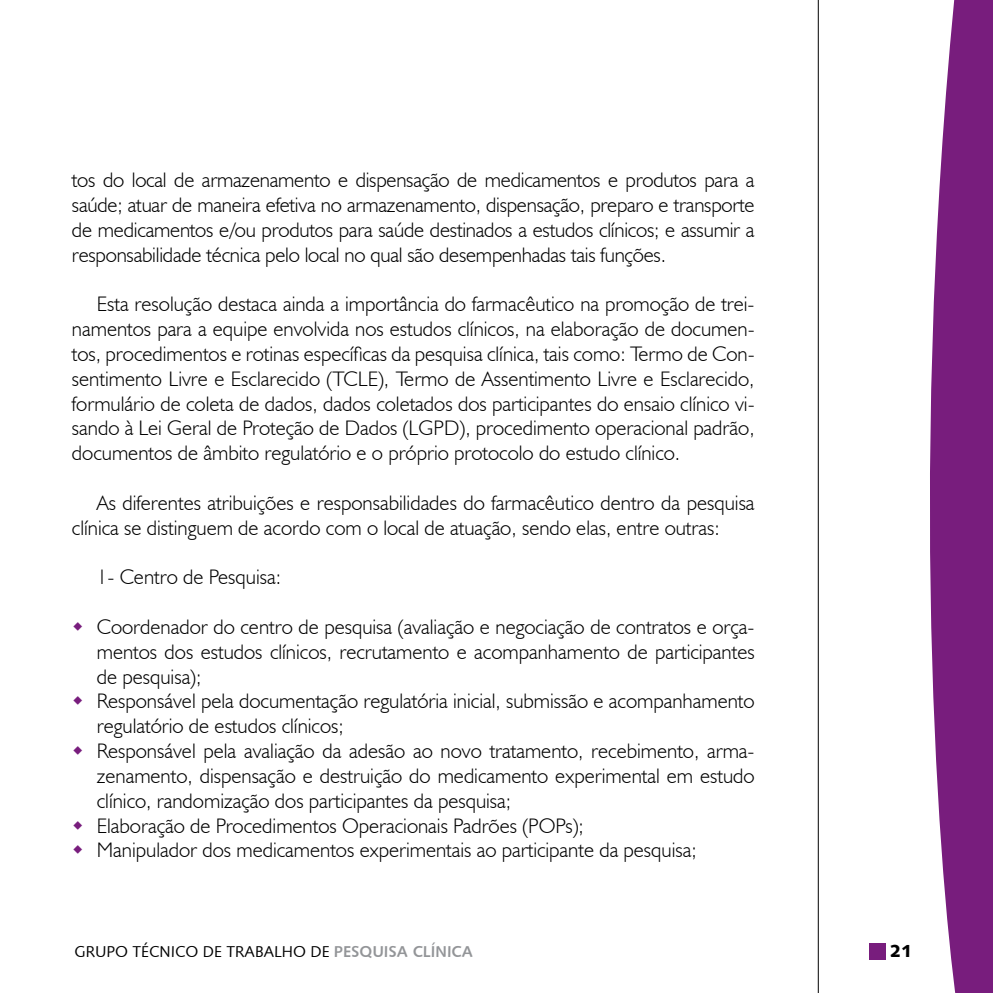
<style>
.page{position:relative;width:993px;height:993px;background:#fff}
.page>*{position:absolute;margin:0;border:0;box-sizing:border-box;transform-origin:0 0}
.t1{font:300 21px/24.8px "Humanist 521 BT";color:#000;text-align:justify}
.t2{font:17.5px "Humanist 531 BT Black A";color:#000}
.t3{font:15.75px "Humanist 531 BT Roman A";color:#000}
.s1{font-family:"Humanist 531 BT Bold A";color:#939598}
</style>
<div class="page">
<hr style="left:817px;top:0;width:1px;height:992px;background:#000">
<svg style="left:930px;top:0;width:62px;height:992px;background:#89398d"></svg>
<div style="left:869px;top:943px;width:16px;height:16px;background:#781d7d"></div>
<p class="t1" style="left:72px;top:167px;width:684px">tos do local de armazenamento e dispensação de medicamentos e produtos para a saúde; atuar de maneira efetiva no armazenamento, dispensação, preparo e transporte de medicamentos e/ou produtos para saúde destinados a estudos clínicos; e assumir a responsabilidade técnica pelo local no qual são desempenhadas tais funções.</p>
<p class="t1" style="left:72px;top:291px;width:684px;text-indent:25px">Esta resolução destaca ainda a importância do farmacêutico na promoção de trei&shy;namentos para a equipe envolvida nos estudos clínicos, na elaboração de documen&shy;tos, procedimentos e rotinas específicas da pesquisa clínica, tais como: Termo de Con&shy;sentimento Livre e Esclarecido (TCLE), Termo de Assentimento Livre e Esclarecido, formulário de coleta de dados, dados coletados dos participantes do ensaio clínico vi&shy;sando à Lei Geral de Proteção de Dados (LGPD), procedimento operacional padrão, documentos de âmbito regulatório e o próprio protocolo do estudo clínico.</p>
<p class="t1" style="left:72px;top:489px;width:684px;text-indent:25px">As diferentes atribuições e responsabilidades do farmacêutico dentro da pesquisa clínica se distinguem de acordo com o local de atuação, sendo elas, entre outras:</p>
<p class="t1" style="left:97px;top:564px;width:186px">1- Centro de Pesquisa:</p>
<p class="t1" style="left:97px;top:613px;width:659px;text-align:left">Coordenador do centro de pesquisa (avaliação e negociação de contratos e orça&shy;mentos dos estudos clínicos, recrutamento e acompanhamento de participantes de pesquisa);<br>Responsável pela documentação regulatória inicial, submissão e acompanhamento regulatório de estudos clínicos;<br>Responsável pela avaliação da adesão ao novo tratamento, recebimento, arma&shy;zenamento, dispensação e destruição do medicamento experimental em estudo clínico, randomização dos participantes da pesquisa;<br>Elaboração de Procedimentos Operacionais Padrões (POPs);<br>Manipulador dos medicamentos experimentais ao participante da pesquisa;</p>
<p class="t3" style="left:74px;top:940px;width:400px">GRUPO TÉCNICO DE TRABALHO DE <span class="s1">PESQUISA CLÍNICA</span></p>
<p class="t2" style="left:889px;top:939px;width:23px">21</p>
</div>
